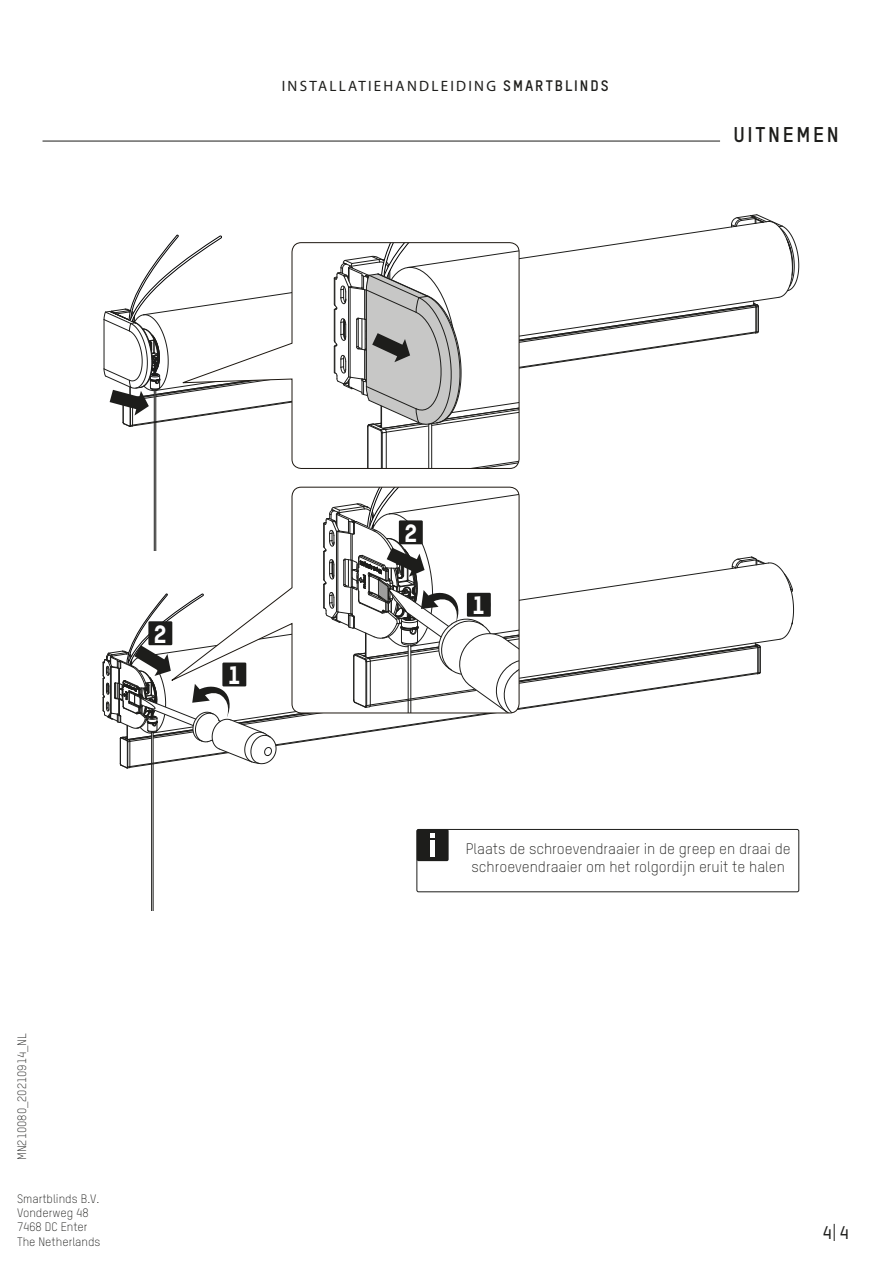
<style>
.page{position:relative;width:893px;height:1263px;background:#fff}
.page>*{position:absolute;margin:0;border:0;box-sizing:border-box;transform-origin:0 0}
.t1{font:24.75px "TSTARPRO Headline";color:#fff}
.t2{font:700 21px "TSTARPRO";letter-spacing:.13em;color:#1d1d1b}
.t3{font:500 18px "TSTARPRO";color:#1d1d1b}
.t4{font:300 15px/18px "TSTARPRO";color:#1d1d1b;text-align:center}
.t5{font:15px "Myriad Pro";letter-spacing:.15em;color:#1d1d1b}
.t6{font:300 15px "Univers";color:#fff}
.t7{font:300 12px/14.4px "TSTARPRO";color:#1d1d1b}
.s1{font-family:"TSTARPRO";font-weight:700}
.s2{font-weight:300;font-size:24px}
</style>
<div class="page">
<hr style="left:154px;top:390px;width:1px;height:161px;background:#1d1d1b">
<hr style="left:156px;top:390px;width:1px;height:161px;background:#1d1d1b">
<svg style="left:519px;top:226px;width:212px;height:78px"></svg>
<svg style="left:519px;top:304px;width:231px;height:91px"></svg>
<svg style="left:731px;top:214px;width:68px;height:120px"></svg>
<svg style="left:103px;top:234px;width:119px;height:193px"></svg>
<svg style="left:181px;top:242px;width:334px;height:227px"></svg>
<svg style="left:334px;top:243px;width:185px;height:225px"></svg>
<hr style="left:151px;top:732px;width:1px;height:178px;background:#1d1d1b">
<hr style="left:153px;top:732px;width:1px;height:178px;background:#1d1d1b">
<svg style="left:520px;top:564px;width:212px;height:37px"></svg>
<svg style="left:276px;top:646px;width:480px;height:90px"></svg>
<svg style="left:732px;top:556px;width:62px;height:118px"></svg>
<svg style="left:276px;top:487px;width:47px;height:226px"></svg>
<svg style="left:103px;top:593px;width:173px;height:176px"></svg>
<svg style="left:323px;top:487px;width:197px;height:226px"></svg>
<div style="left:417px;top:829px;width:382px;height:63px;border:1px solid #1d1d1b;border-radius:2px"></div>
<div style="left:417px;top:829px;width:32px;height:32px;background:#1d1d1b;border-radius:2px"></div>
<div style="left:430px;top:840px;width:5px;height:17px;background:#fff"></div>
<svg style="left:430px;top:833px;width:5px;height:5px"></svg>
<hr style="left:43px;top:141px;width:677px;height:1px;background:#1d1d1b">
<div style="left:467px;top:593px;width:24px;height:24px;background:#1d1d1b"></div>
<div style="left:222px;top:662px;width:24px;height:24px;background:#1d1d1b"></div>
<div style="left:148px;top:621px;width:24px;height:24px;background:#1d1d1b"></div>
<div style="left:399px;top:520px;width:24px;height:24px;background:#1d1d1b"></div>
<p class="t5" style="left:282px;top:77px;width:328px">INSTALLATIEHANDLEIDING <span class="s1">SMARTBLINDS</span></p>
<p class="t2" style="left:733px;top:121px;width:107px">UITNEMEN</p>
<p class="t1" style="left:154px;top:618px;width:14px">2</p>
<p class="t1" style="left:228px;top:660px;width:15px">1</p>
<p class="t7" style="left:15px;top:1160px;width:129px;rotate:-90deg">MN210080_20210914_NL</p>
<p class="t7" style="left:17px;top:1191px;width:85px">Smartblinds B.V.<br>Vonderweg 48<br>7468 DC Enter<br>The Netherlands</p>
<p class="t1" style="left:404px;top:518px;width:14px">2</p>
<p class="t1" style="left:472px;top:590px;width:15px">1</p>
<p class="t6" style="left:474px;top:596px;width:10px">1</p>
<p class="t4" style="left:466px;top:840px;width:326px">Plaats de schroevendraaier in de greep en draai de schroevendraaier om het rolgordijn eruit te halen</p>
<p class="t3" style="left:822px;top:1222px;width:28px">4<span class="s2">I</span> 4</p>
</div>
